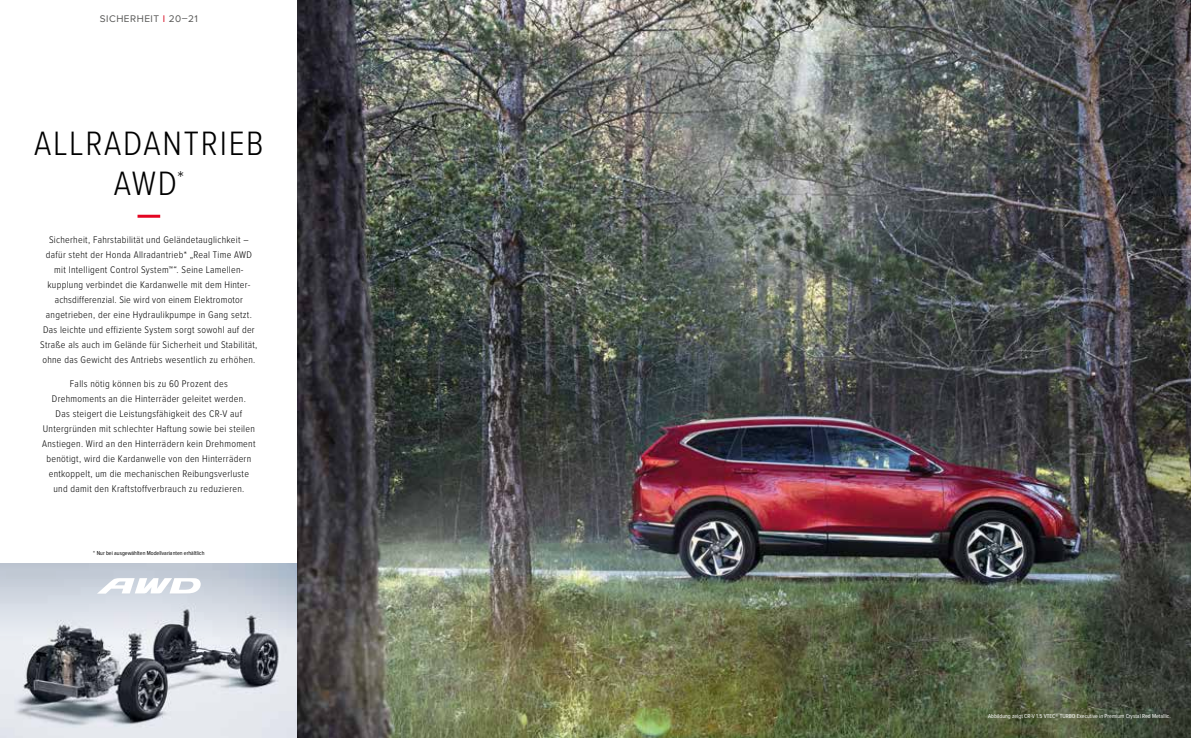
<style>
.page{position:relative;width:1191px;height:738px;background:#fff}
.page>*{position:absolute;margin:0;border:0;box-sizing:border-box;transform-origin:0 0}
.t1{font:300 35px/40px "Proxima Nova Cond";letter-spacing:.05em;color:#000}
.t2{font:300 10px/15px "Proxima Nova Cond";letter-spacing:.03em;color:#000;text-align:center}
.t3{font:10px "Proxima Nova";letter-spacing:.05em;color:#575756}
.t4{font:6px "Proxima Nova Cond";color:#fff}
.t5{font:6px "Proxima Nova Cond";color:#000}
.s1{color:#d6081f}
</style>
<div class="page">
<img style="left:298px;top:0;width:893px;height:737px">
<svg style="left:0;top:563px;width:298px;height:174px"></svg>
<svg style="left:97px;top:577px;width:104px;height:16px"></svg>
<hr style="left:137px;top:214px;width:23px;height:3px;background:#e40521">
<p class="t3" style="left:100px;top:11px;width:100px">SICHERHEIT <span class="s1">I</span> 20–21</p>
<h1 class="t1" style="left:34px;top:122px;width:71px">Allradan</h1>
<h1 class="t1" style="left:114px;top:122px;width:151px;text-indent:70px">trieb<br>AWD<sup>*</sup></h1>
<p class="t2" style="left:40px;top:232px;width:219px">Sicherheit, Fahrstabilität und Geländetauglichkeit – dafür steht der Honda Allradantrieb* „Real Time AWD mit Intelligent Control System™“. Seine Lamellen&shy;kupplung verbindet die Kardanwelle mit dem Hinter&shy;achsdifferenzial. Sie wird von einem Elektromotor angetrieben, der eine Hydraulikpumpe in Gang setzt.<br>Das leichte und effiziente System sorgt sowohl auf der Straße als auch im Gelände für Sicherheit und Stabilität, ohne das Gewicht des Antriebs wesentlich zu erhöhen.</p>
<p class="t2" style="left:42px;top:375px;width:215px">Falls nötig können bis zu 60 Prozent des Drehmoments an die Hinterräder geleitet werden.<br>Das steigert die Leistungsfähigkeit des CR-V auf Untergründen mit schlechter Haftung sowie bei steilen Anstiegen. Wird an den Hinterrädern kein Drehmoment benötigt, wird die Kardanwelle von den Hinterrädern entkoppelt, um die mechanischen Reibungsverluste und damit den Kraftstoffverbrauch zu reduzieren.</p>
<p class="t5" style="left:93px;top:548px;width:113px">* Nur bei ausgewählten Modellvarianten erhältlich</p>
<p class="t4" style="left:988px;top:711px;width:184px">Abbildung zeigt CR-V 1.5 VTEC® TURBO Executive in Premium Crystal Red Metallic.</p>
</div>
